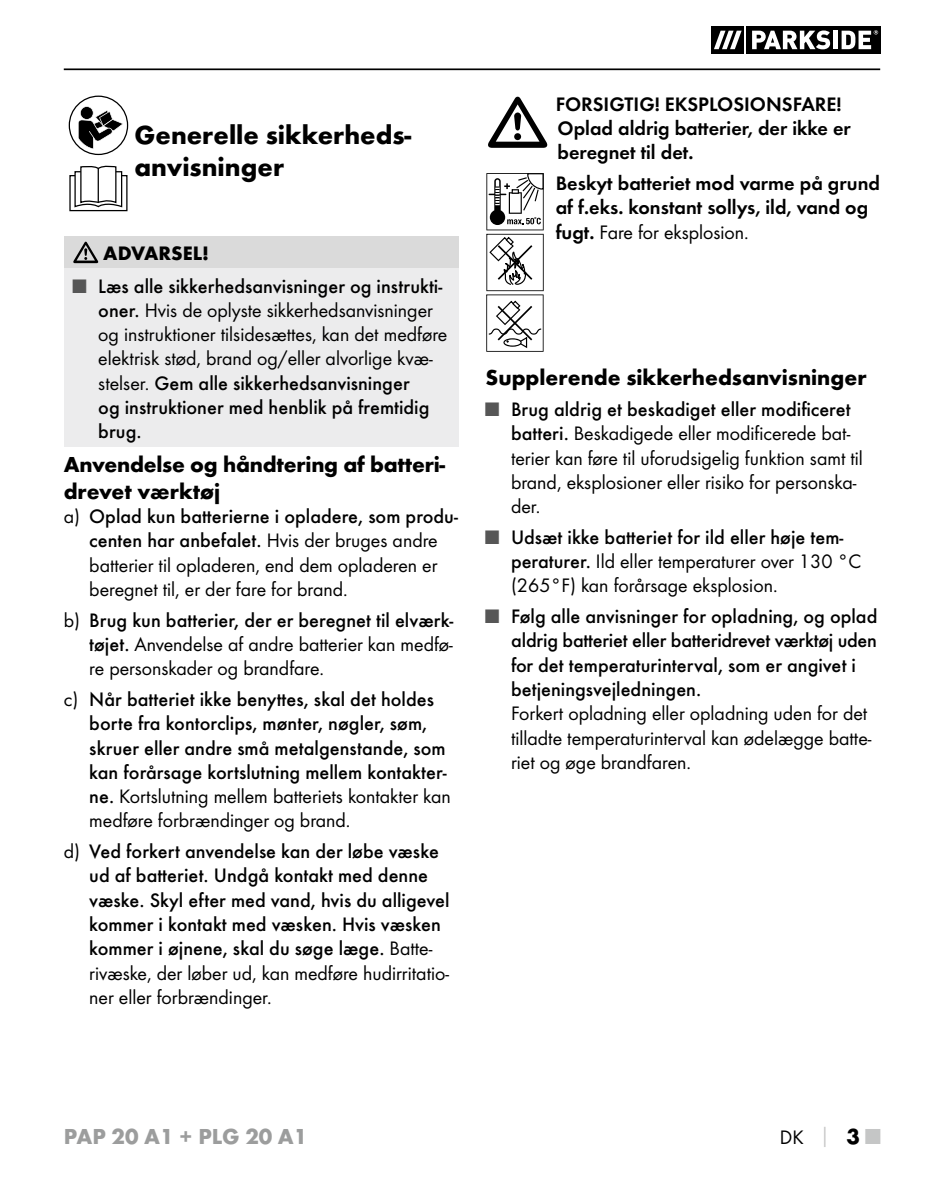
<style>
.page{position:relative;width:944px;height:1180px;background:#fff}
.page>*{position:absolute;margin:0;border:0;box-sizing:border-box;transform-origin:0 0}
.t1{font:700 27px/32.4px "Futura";color:#000}
.t2{font:700 22.5px/27px "Futura";color:#000}
.t3{font:700 22.5px "Futura";color:#9c9d9d}
.t4{font:500 20.25px/24.3px "Futura";color:#000}
.t5{font:20.25px/24.3px "Futura Boo";color:#000}
.t6{font:20.25px/24.3px "Futura Dem";color:#000}
.t7{font:700 20.25px "Futura";color:#000}
.s1{font-family:"Futura Boo";font-weight:400;color:#565656}
.s2{font-family:"Futura";font-weight:500}
.s3{font-family:"Futura Boo";font-weight:400}
.s4{font-family:"Futura Dem"}
.s5{font-family:"Futura";font-weight:700;color:#c5c6c6}
.s6{font-family:"Futura";font-weight:700;font-size:22.5px}
.s7{font-family:"Futura";font-weight:700;font-size:22.5px;color:#c5c6c6}
</style>
<div class="page">
<hr style="left:64px;top:68px;width:816px;height:2px;background:#000">
<div style="left:712px;top:26px;width:32px;height:28px;background:#000"></div>
<div style="left:746px;top:26px;width:134px;height:28px;background:#000"></div>
<svg style="left:714px;top:31px;width:28px;height:18px"></svg>
<svg style="left:752px;top:31px;width:78px;height:18px"></svg>
<div style="left:833px;top:31px;width:5px;height:18px;background:#fff"></div>
<svg style="left:842px;top:30px;width:36px;height:19px"></svg>
<div style="left:69px;top:175px;width:59px;height:36px;border:1px solid #000"></div>
<svg style="left:74px;top:165px;width:49px;height:43px"></svg>
<hr style="left:98px;top:169px;width:1px;height:33px;background:#000">
<svg style="left:69px;top:96px;width:59px;height:58px"></svg>
<div style="left:69px;top:96px;width:59px;height:59px;border:1px solid #000;border-radius:50%"></div>
<svg style="left:78px;top:106px;width:45px;height:43px"></svg>
<div style="left:64px;top:236px;width:394px;height:32px;background:#dadada"></div>
<div style="left:64px;top:268px;width:394px;height:179px;background:#ececed"></div>
<svg style="left:73px;top:242px;width:25px;height:21px"></svg>
<svg style="left:488px;top:97px;width:59px;height:51px"></svg>
<svg style="left:486px;top:173px;width:58px;height:179px"></svg>
<h1 class="t1" style="left:135px;top:118px;width:278px">Generelle sikkerheds&shy;anvisninger</h1>
<p class="t7" style="left:103px;top:241px;width:107px">ADVARSEL!</p>
<p class="t4" style="left:73px;top:274px;width:371px"><span class="s1">■</span> Læs alle sikkerhedsanvisninger og instrukti-</p>
<p class="t5" style="left:98px;top:298px;width:351px"><span class="s2">oner.</span> Hvis de oplyste sikkerhedsanvisninger og instruktioner tilsidesættes, kan det medføre elektrisk stød, brand og/eller alvorlige kvæ-</p>
<p class="t4" style="left:98px;top:371px;width:333px"><span class="s3">stelser.</span> Gem alle sikkerhedsanvisninger og instruktioner med henblik på fremtidig brug.</p>
<p class="t2" style="left:64px;top:450px;width:383px">Anvendelse og håndtering af batteri&shy;drevet værktøj</p>
<p class="t4" style="left:64px;top:504px;width:396px;text-align:center"><span class="s3">a)</span> Oplad kun batterierne i opladere, som produ&shy;centen har anbefalet. <span class="s3">Hvis der bruges andre</span></p>
<p class="t5" style="left:89px;top:553px;width:350px">batterier til opladeren, end dem opladeren er beregnet til, er der fare for brand.</p>
<p class="t4" style="left:64px;top:608px;width:391px"><span class="s3">b)</span> Brug kun batterier, der er beregnet til elværk-</p>
<p class="t5" style="left:89px;top:632px;width:365px"><span class="s2">tøjet.</span> Anvendelse af andre batterier kan medfø&shy;re personskader og brandfare.</p>
<p class="t4" style="left:89px;top:687px;width:359px;text-indent:-26px"><span class="s3">c)</span> Når batteriet ikke benyttes, skal det holdes borte fra kontorclips, mønter, nøgler, søm, skruer eller andre små metalgenstande, som kan forårsage kortslutning mellem kontakter-</p>
<p class="t5" style="left:89px;top:784px;width:363px"><span class="s2">ne.</span> Kortslutning mellem batteriets kontakter kan medføre forbrændinger og brand.</p>
<p class="t4" style="left:89px;top:839px;width:362px;text-indent:-26px"><span class="s3">d)</span> Ved forkert anvendelse kan der løbe væske ud af batteriet. Undgå kontakt med denne væske. Skyl efter med vand, hvis du alligevel kommer i kontakt med væsken. Hvis væsken kommer i øjnene, skal du søge læge. <span class="s3">Batte-</span></p>
<p class="t5" style="left:89px;top:961px;width:361px">rivæske, der løber ud, kan medføre hudirritatio&shy;ner eller forbrændinger.</p>
<p class="t6" style="left:556px;top:92px;width:297px">FORSIGTIG! EKSPLOSIONSFARE!<br>Oplad aldrig batterier, der ikke er beregnet til det.</p>
<p class="t6" style="left:556px;top:171px;width:326px">Beskyt batteriet mod varme på grund af f.eks. konstant sollys, ild, vand og</p>
<p class="t5" style="left:556px;top:220px;width:192px"><span class="s4">fugt.</span> Fare for eksplosion.</p>
<p class="t2" style="left:485px;top:364px;width:383px">Supplerende sikkerhedsanvisninger</p>
<p class="t4" style="left:485px;top:397px;width:367px"><span class="s1">■</span> Brug aldrig et beskadiget eller modificeret</p>
<p class="t5" style="left:511px;top:421px;width:353px"><span class="s2">batteri.</span> Beskadigede eller modificerede bat&shy;terier kan føre til uforudsigelig funktion samt til brand, eksplosioner eller risiko for personska&shy;der.</p>
<p class="t4" style="left:485px;top:525px;width:359px"><span class="s1">■</span> Udsæt ikke batteriet for ild eller høje tem-</p>
<p class="t5" style="left:511px;top:549px;width:352px"><span class="s2">peraturer.</span> Ild eller temperaturer over 130 °C (265°F) kan forårsage eksplosion.</p>
<p class="t4" style="left:511px;top:604px;width:368px;text-indent:-26px"><span class="s1">■</span> Følg alle anvisninger for opladning, og oplad aldrig batteriet eller batteridrevet værktøj uden for det temperaturinterval, som er angivet i betjeningsvejledningen.</p>
<p class="t5" style="left:511px;top:701px;width:362px">Forkert opladning eller opladning uden for det tilladte temperaturinterval kan ødelægge batte&shy;riet og øge brandfaren.</p>
<p class="t3" style="left:64px;top:1123px;width:245px">PAP 20 A1 + PLG 20 A1</p>
<p class="t5" style="left:780px;top:1125px;width:102px">DK <span class="s5">│</span> <span class="s6">3</span> <span class="s7">■</span></p>
</div>
